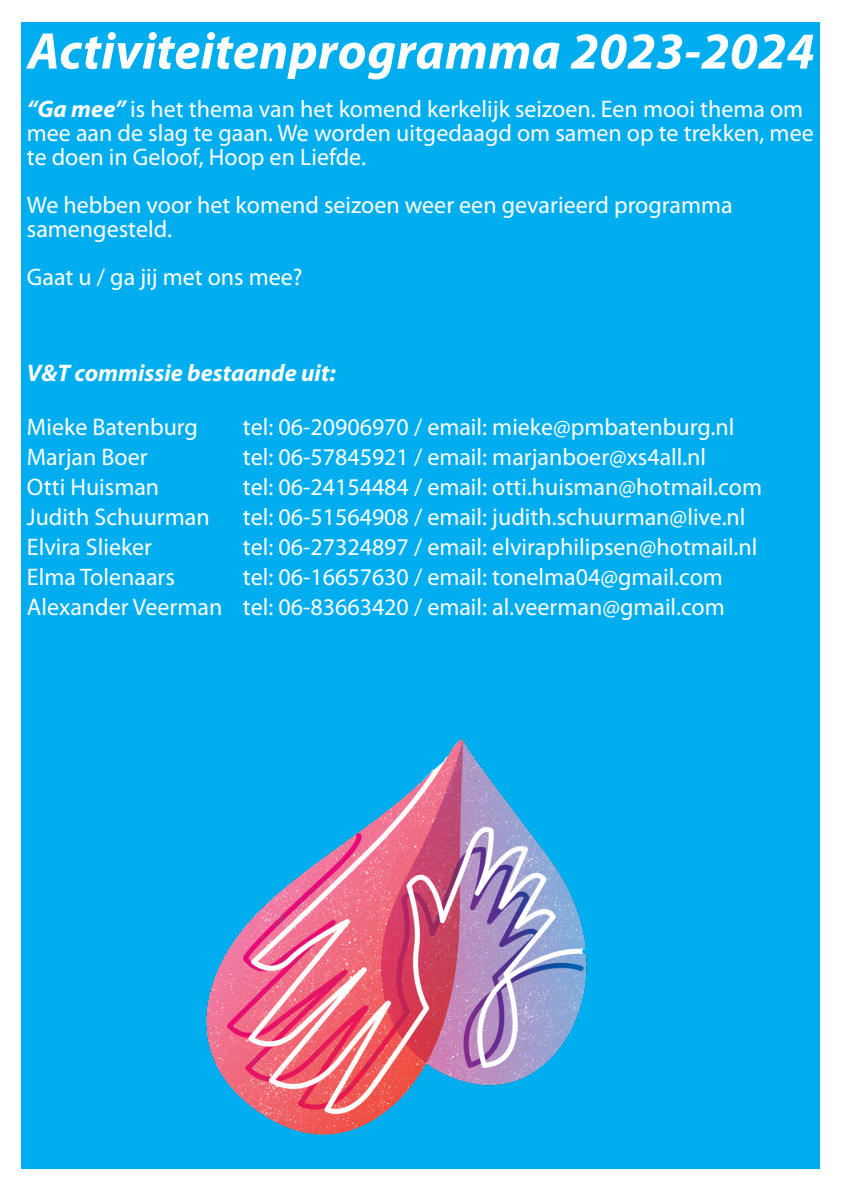
<style>
.page{position:relative;width:842px;height:1191px;background:#fff}
.page>*{position:absolute;margin:0;border:0;box-sizing:border-box;transform-origin:0 0}
.t1{font:italic 700 52px "Myriad Pro";letter-spacing:.005em;color:#fff}
.t2{font:24px/24px "Myriad Pro";color:#fff}
.t3{font:italic 700 24px "Myriad Pro";color:#fff}
.s1{font-weight:700;font-style:italic}
</style>
<div class="page">
<div style="left:22px;top:22px;width:798px;height:1147px;background:#00aeef"></div>
<img style="left:206px;top:739px;width:381px;height:396px">
<h1 class="t1" style="left:27px;top:17px;width:789px">Activiteitenprogramma 2023-2024</h1>
<p class="t2" style="left:27px;top:97px;width:788px"><span class="s1">“Ga mee”</span> is het thema van het komend kerkelijk seizoen. Een mooi thema om mee aan de slag te gaan. We worden uitgedaagd om samen op te trekken, mee te doen in Geloof, Hoop en Liefde.</p>
<p class="t2" style="left:27px;top:193px;width:707px">We hebben voor het komend seizoen weer een gevarieerd programma samengesteld.</p>
<p class="t2" style="left:27px;top:265px;width:277px">Gaat u / ga jij met ons mee?</p>
<p class="t3" style="left:27px;top:357px;width:310px">V&amp;T commissie bestaande uit:</p>
<p class="t2" style="left:27px;top:415px;width:173px">Mieke Batenburg</p>
<p class="t2" style="left:243px;top:415px;width:493px">tel: 06-20906970 / email: mieke@pmbatenburg.nl</p>
<p class="t2" style="left:27px;top:445px;width:122px">Marjan Boer</p>
<p class="t2" style="left:243px;top:445px;width:465px">tel: 06-57845921 / email: marjanboer@xs4all.nl</p>
<p class="t2" style="left:27px;top:475px;width:134px">Otti Huisman</p>
<p class="t2" style="left:243px;top:475px;width:521px">tel: 06-24154484 / email: otti.huisman@hotmail.com</p>
<p class="t2" style="left:27px;top:505px;width:184px">Judith Schuurman</p>
<p class="t2" style="left:243px;top:505px;width:504px">tel: 06-51564908 / email: judith.schuurman@live.nl</p>
<p class="t2" style="left:27px;top:535px;width:127px">Elvira Slieker</p>
<p class="t2" style="left:243px;top:535px;width:516px">tel: 06-27324897 / email: elviraphilipsen@hotmail.nl</p>
<p class="t2" style="left:27px;top:565px;width:150px">Elma Tolenaars</p>
<p class="t2" style="left:27px;top:562px;width:699px;line-height:30px;text-align:right">tel: 06-16657630 / email: tonelma04@gmail.com<br>Alexander Veerman tel: 06-83663420 / email: al.veerman@gmail.com</p>
</div>
